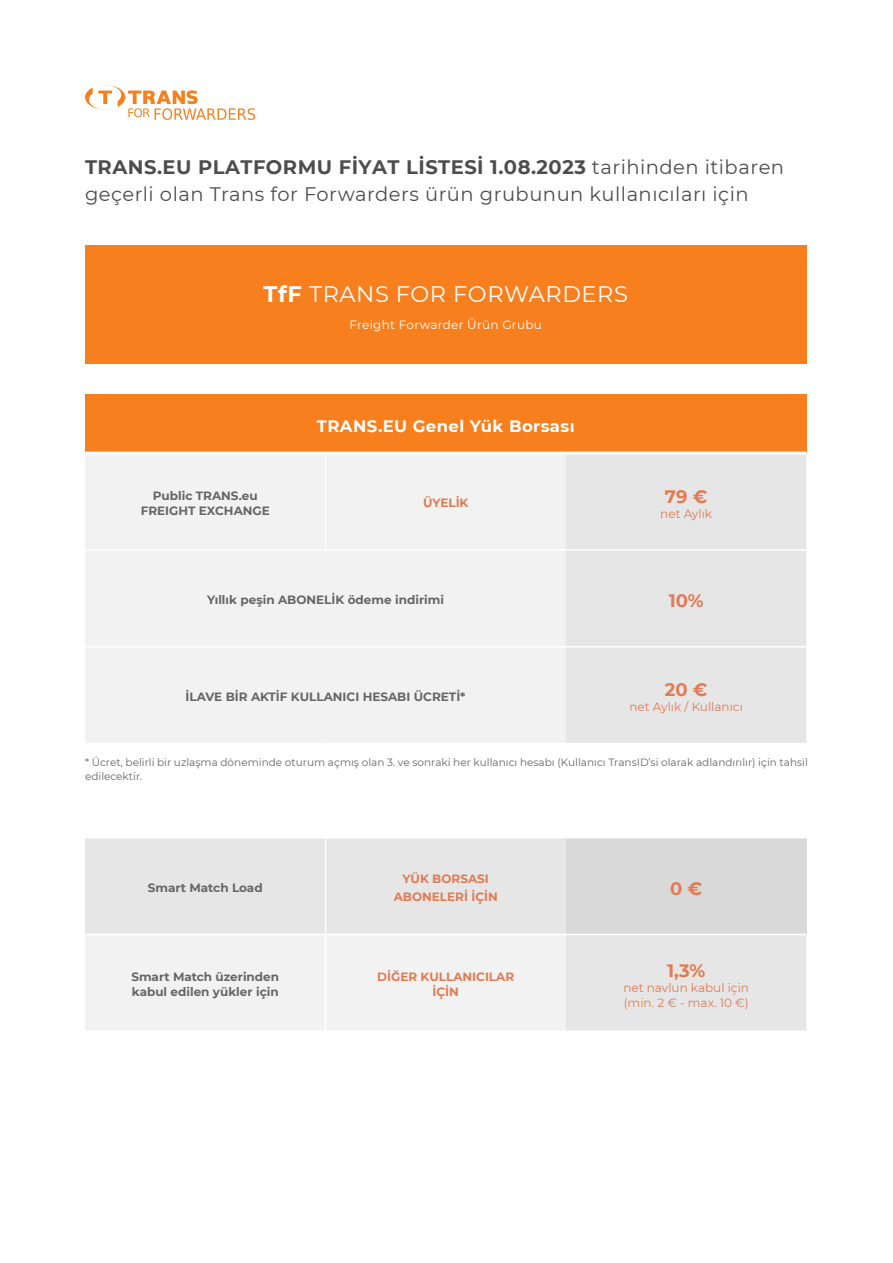
<style>
.page{position:relative;width:893px;height:1263px;background:#fff}
.page>*{position:absolute;margin:0;border:0;box-sizing:border-box;transform-origin:0 0}
.t1{font:22.5px "Montserrat";letter-spacing:.025em;color:#fff}
.t2{font:19.5px/27px "Montserrat";letter-spacing:.025em;color:#4d4d4d}
.t3{font:700 18px "Montserrat";color:#e17b53}
.t4{font:700 16.5px "Montserrat";letter-spacing:.025em;color:#fff}
.t5{font:700 12px/15px "Montserrat";color:#666;text-align:center}
.t6{font:12px/15px "Montserrat";color:#e17b53}
.t7{font:700 12px/18px "Montserrat";color:#e17b53;text-align:center}
.t8{font:12px "Montserrat";letter-spacing:.025em;color:#fff}
.t9{font:10.5px/13.5px "Montserrat";color:#666}
.s1{font-weight:700}
</style>
<div class="page">
<div style="left:85px;top:245px;width:721px;height:118px;background:#f87f1e"></div>
<div style="left:85px;top:394px;width:721px;height:59px;background:#f87f1e"></div>
<div style="left:85px;top:455px;width:481px;height:288px;background:#f2f2f2"></div>
<div style="left:566px;top:455px;width:240px;height:288px;background:#e6e6e6"></div>
<hr style="left:85px;top:452px;width:240px;height:3px;background:#fff">
<hr style="left:325px;top:452px;width:241px;height:3px;background:#fff">
<hr style="left:566px;top:452px;width:240px;height:3px;background:#fff">
<hr style="left:85px;top:549px;width:240px;height:2px;background:#fff">
<hr style="left:325px;top:549px;width:241px;height:2px;background:#fff">
<hr style="left:566px;top:549px;width:240px;height:2px;background:#fff">
<hr style="left:85px;top:646px;width:240px;height:1px;background:#fff">
<hr style="left:325px;top:646px;width:241px;height:1px;background:#fff">
<hr style="left:566px;top:646px;width:240px;height:1px;background:#fff">
<hr style="left:325px;top:455px;width:1px;height:94px;background:#fff">
<div style="left:85px;top:838px;width:721px;height:192px;background:#e6e6e6"></div>
<div style="left:566px;top:838px;width:240px;height:96px;background:#d9d9d9"></div>
<div style="left:85px;top:935px;width:481px;height:95px;background:#f2f2f2"></div>
<hr style="left:85px;top:934px;width:240px;height:1px;background:#fff">
<hr style="left:325px;top:934px;width:241px;height:1px;background:#fff">
<hr style="left:566px;top:934px;width:240px;height:1px;background:#fff">
<hr style="left:325px;top:838px;width:1px;height:96px;background:#fff">
<hr style="left:325px;top:935px;width:1px;height:95px;background:#fff">
<svg style="left:85px;top:85px;width:170px;height:35px"></svg>
<h2 class="t2" style="left:85px;top:153px;width:701px"><span class="s1">TRANS.EU PLATFORMU FİYAT LİSTESİ 1.08.2023</span> tarihinden itibaren geçerli olan Trans for Forwarders ürün grubunun kullanıcıları için</h2>
<h1 class="t1" style="left:264px;top:278px;width:366px"><span class="s1">TfF</span> TRANS FOR FORWARDERS</h1>
<p class="t8" style="left:349px;top:316px;width:194px">Freight Forwarder Ürün Grubu</p>
<h3 class="t4" style="left:317px;top:414px;width:259px">TRANS.EU Genel Yük Borsası</h3>
<p class="t5" style="left:141px;top:487px;width:131px">Public TRANS.eu<br>FREIGHT EXCHANGE</p>
<p class="t7" style="left:423px;top:493px;width:47px">ÜYELİK</p>
<h3 class="t3" style="left:665px;top:483px;width:44px">79 €</h3>
<p class="t6" style="left:660px;top:506px;width:53px">net Aylık</p>
<p class="t5" style="left:207px;top:592px;width:238px">Yıllık peşin ABONELİK ödeme indirimi</p>
<h3 class="t3" style="left:669px;top:588px;width:37px">10%</h3>
<p class="t5" style="left:185px;top:689px;width:281px">İLAVE BİR AKTİF KULLANICI HESABI ÜCRETİ*</p>
<h3 class="t3" style="left:665px;top:677px;width:44px">20 €</h3>
<p class="t6" style="left:629px;top:699px;width:115px">net Aylık / Kullanıcı</p>
<p class="t9" style="left:85px;top:755px;width:724px">* Ücret, belirli bir uzlaşma döneminde oturum açmış olan 3. ve sonraki her kullanıcı hesabı (Kullanıcı TransID’si olarak adlandırılır) için tahsil edilecektir.</p>
<p class="t5" style="left:148px;top:879px;width:116px">Smart Match Load</p>
<p class="t7" style="left:394px;top:869px;width:106px">YÜK BORSASI<br>ABONELERİ İÇİN</p>
<h3 class="t3" style="left:670px;top:875px;width:34px">0 €</h3>
<p class="t5" style="left:131px;top:969px;width:149px;text-align:left">Smart Match üzerinden kabul edilen yükler için</p>
<p class="t7" style="left:377px;top:969px;width:139px;line-height:15px">DİĞER KULLANICILAR<br>İÇİN</p>
<h3 class="t3" style="left:667px;top:957px;width:40px">1,3%</h3>
<p class="t6" style="left:623px;top:979px;width:127px">net navlun kabul için (min. 2 € - max. 10 €)</p>
</div>
